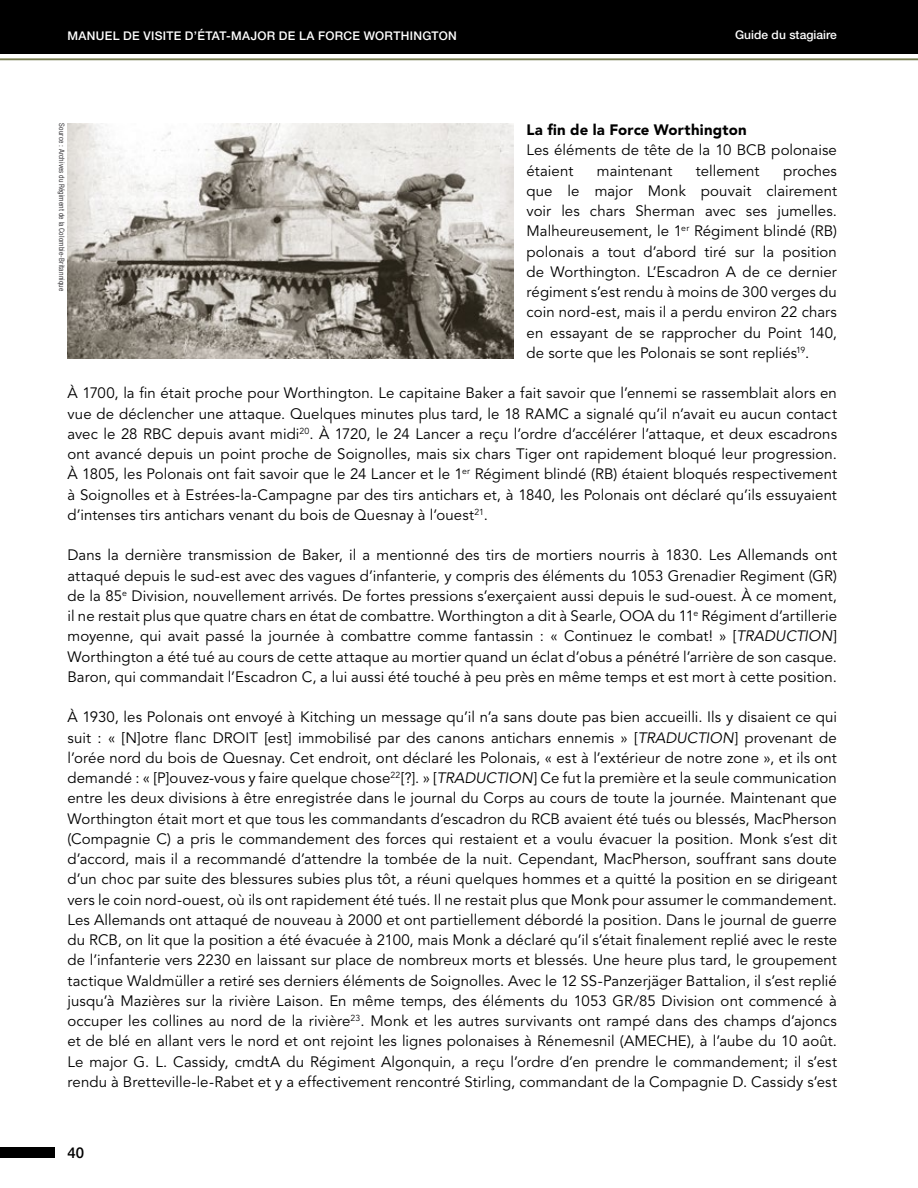
<style>
.page{position:relative;width:918px;height:1188px;background:#fff}
.page>*{position:absolute;margin:0;border:0;box-sizing:border-box;transform-origin:0 0}
.Article_Content{font:15px/20.2px "Avenir LT Std";letter-spacing:.005em;color:#000;text-align:justify}
.Article_Sub_Subheads{font:900 15px "Avenir LT Std";letter-spacing:.015em;color:#000}
.t1{font:500 15px "Helvetica Neue LT Std";color:#000}
.t2{font:500 12px "Helvetica Neue LT Std";letter-spacing:.025em;color:#fff}
.t3{font:500 12px "Helvetica Neue LT Std";letter-spacing:.005em;color:#fff}
.t4{font:condensed 7.5px "Helvetica Neue LT Std";letter-spacing:.015em;color:#3e3d40}
.s1{font-style:italic}
</style>
<div class="page">
<div style="left:0;top:0;width:918px;height:54px;background:#000"></div>
<hr style="left:0;top:58px;width:918px;height:2px;background:#757a4d">
<div style="left:0;top:1148px;width:55px;height:10px;background:#000"></div>
<img style="left:68px;top:123px;width:445px;height:236px">
<p class="t2" style="left:68px;top:29px;width:391px">MANUEL DE VISITE D’ÉTAT-MAJOR DE LA FORCE WORTHINGTON</p>
<p class="t3" style="left:735px;top:28px;width:103px">Guide du stagiaire</p>
<p class="t4" style="left:66px;top:123px;width:170px;rotate:90deg">Source : Archives du Régiment de la Colombie-Britannique</p>
<p class="Article_Sub_Subheads" style="left:527px;top:121px;width:222px">La fin de la Force Worthington</p>
<p class="Article_Content" style="left:527px;top:140px;width:312px">Les éléments de tête de la 10 BCB polonaise étaient</p>
<p class="Article_Content" style="left:527px;top:161px;width:312px;text-indent:256px">proches que le major Monk pouvait clairement voir les chars Sherman avec ses jumelles.<br>Malheureusement, le 1<sup>er</sup> Régiment blindé (RB) polonais a tout d’abord tiré sur la position de Worthington. L’Escadron A de ce dernier régiment s’est rendu à moins de 300 verges du coin nord‑est, mais il a perdu environ 22 chars en essayant de se rapprocher du Point 140, de sorte que les Polonais se sont repliés<sup>19</sup>.</p>
<p class="Article_Content" style="left:68px;top:383px;width:771px">À 1700, la fin était proche pour Worthington. Le capitaine Baker a fait savoir que l’ennemi se rassemblait alors en vue de déclencher une attaque. Quelques minutes plus tard, le 18 RAMC a signalé qu’il n’avait eu aucun contact avec le 28 RBC depuis avant midi<sup>20</sup>. À 1720, le 24 Lancer a reçu l’ordre d’accélérer l’attaque, et deux escadrons ont avancé depuis un point proche de Soignolles, mais six chars Tiger ont rapidement bloqué leur progression.<br>À 1805, les Polonais ont fait savoir que le 24 Lancer et le 1<sup>er</sup> Régiment blindé (RB) étaient bloqués respectivement à Soignolles et à Estrées-la-Campagne par des tirs antichars et, à 1840, les Polonais ont déclaré qu’ils essuyaient d’intenses tirs antichars venant du bois de Quesnay à l’ouest<sup>21</sup>.</p>
<p class="Article_Content" style="left:68px;top:545px;width:771px">Dans la dernière transmission de Baker, il a mentionné des tirs de mortiers nourris à 1830. Les Allemands ont attaqué depuis le sud‑est avec des vagues d’infanterie, y compris des éléments du 1053 Grenadier Regiment (GR) de la 85<sup>e</sup> Division, nouvellement arrivés. De fortes pressions s’exerçaient aussi depuis le sud‑ouest. À ce moment, il ne restait plus que quatre chars en état de combattre. Worthington a dit à Searle, OOA du 11<sup>e</sup> Régiment d’artillerie moyenne, qui avait passé la journée à combattre comme fantassin : « Continuez le combat! » [<span class="s1">TRADUCTION</span>] Worthington a été tué au cours de cette attaque au mortier quand un éclat d’obus a pénétré l’arrière de son casque.<br>Baron, qui commandait l’Escadron C, a lui aussi été touché à peu près en même temps et est mort à cette position.</p>
<p class="Article_Content" style="left:68px;top:707px;width:771px">À 1930, les Polonais ont envoyé à Kitching un message qu’il n’a sans doute pas bien accueilli. Ils y disaient ce qui suit : « [N]otre flanc DROIT [est] immobilisé par des canons antichars ennemis » [<span class="s1">TRADUCTION</span>] provenant de l’orée nord du bois de Quesnay. Cet endroit, ont déclaré les Polonais, « est à l’extérieur de notre zone », et ils ont demandé : « [P]ouvez‑vous y faire quelque chose<sup>22</sup>[?]. » [<span class="s1">TRADUCTION</span>] Ce fut la première et la seule communication entre les deux divisions à être enregistrée dans le journal du Corps au cours de toute la journée. Maintenant que Worthington était mort et que tous les commandants d’escadron du RCB avaient été tués ou blessés, MacPherson (Compagnie C) a pris le commandement des forces qui restaient et a voulu évacuer la position. Monk s’est dit d’accord, mais il a recommandé d’attendre la tombée de la nuit. Cependant, MacPherson, souffrant sans doute d’un choc par suite des blessures subies plus tôt, a réuni quelques hommes et a quitté la position en se dirigeant vers le coin nord‑ouest, où ils ont rapidement été tués. Il ne restait plus que Monk pour assumer le commandement.<br>Les Allemands ont attaqué de nouveau à 2000 et ont partiellement débordé la position. Dans le journal de guerre du RCB, on lit que la position a été évacuée à 2100, mais Monk a déclaré qu’il s’était finalement replié avec le reste de l’infanterie vers 2230 en laissant sur place de nombreux morts et blessés. Une heure plus tard, le groupement tactique Waldmüller a retiré ses derniers éléments de Soignolles. Avec le 12 SS-Panzerjäger Battalion, il s’est replié jusqu’à Mazières sur la rivière Laison. En même temps, des éléments du 1053 GR/85 Division ont commencé à occuper les collines au nord de la rivière<sup>23</sup>. Monk et les autres survivants ont rampé dans des champs d’ajoncs et de blé en allant vers le nord et ont rejoint les lignes polonaises à Rénemesnil (AMECHE), à l’aube du 10 août.<br>Le major G. L. Cassidy, cmdtA du Régiment Algonquin, a reçu l’ordre d’en prendre le commandement; il s’est rendu à Bretteville-le-Rabet et y a effectivement rencontré Stirling, commandant de la Compagnie D. Cassidy s’est</p>
<p class="Article_Content" style="left:597px;top:161px;width:77px">maintenant</p>
<p class="Article_Content" style="left:696px;top:161px;width:65px">tellement</p>
<p class="t1" style="left:68px;top:1144px;width:18px">40</p>
</div>
